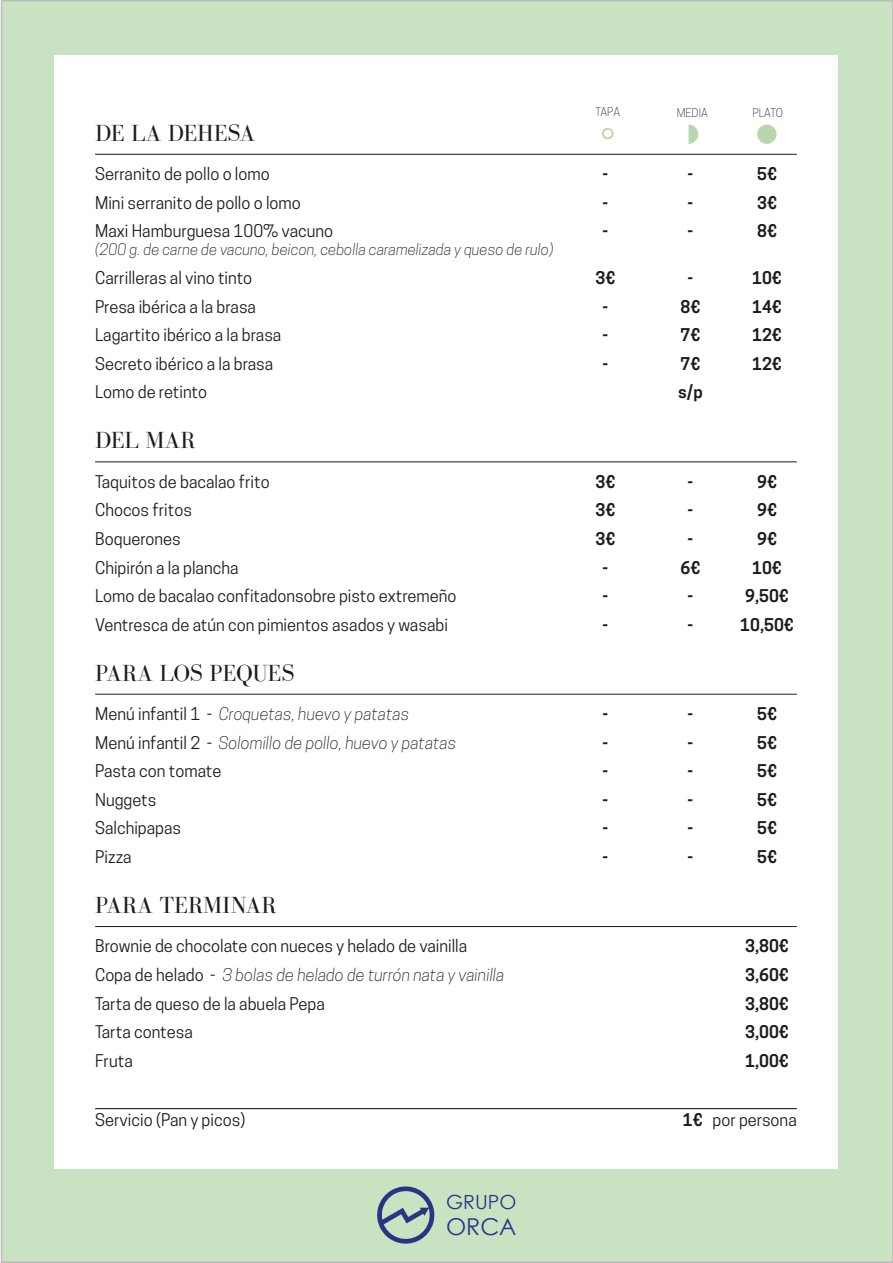
<style>
.page{position:relative;width:893px;height:1263px;background:#fff}
.page>*{position:absolute;margin:0;border:0;box-sizing:border-box;transform-origin:0 0}
.t1{font:24px "Bodoni FLF";color:#1c1c1b}
.t2{font:23.25px "Century Gothic";color:#273684}
.t3{font:19.5px "Century Gothic";color:#273684}
.t4{font:16.5px "Cooper Hewitt";color:#1c1c1b}
.t5{font:italic 300 16.5px "Cooper Hewitt";color:#1c1c1b}
.t6{font:600 16.5px "Cooper Hewitt";color:#1c1c1b}
.t7{font:italic 300 15px "Cooper Hewitt";color:#1c1c1b}
.t8{font:300 11.25px "Cooper Hewitt";color:#1c1c1b}
.s1{font-weight:400;font-style:normal}
.s2{font-weight:600}
</style>
<div class="page">
<div style="left:2px;top:1px;width:891px;height:1261px;background:#c9e2c2"></div>
<div style="left:54px;top:55px;width:784px;height:1114px;background:#fff"></div>
<svg style="left:377px;top:1186px;width:58px;height:57px"></svg>
<div style="left:602px;top:128px;width:12px;height:11px;border:2px solid #b9d7ad;border-radius:50%"></div>
<svg style="left:688px;top:125px;width:10px;height:19px"></svg>
<div style="left:757px;top:125px;width:19px;height:19px;background:#b9d7ad;border-radius:50%"></div>
<hr style="left:95px;top:154px;width:702px;height:1px;background:#1c1c1b">
<hr style="left:95px;top:462px;width:702px;height:1px;background:#1c1c1b">
<hr style="left:95px;top:694px;width:702px;height:1px;background:#1c1c1b">
<hr style="left:95px;top:926px;width:702px;height:1px;background:#1c1c1b">
<hr style="left:95px;top:1108px;width:702px;height:1px;background:#1c1c1b">
<p class="t8" style="left:595px;top:105px;width:26px">TAPA</p>
<p class="t8" style="left:677px;top:106px;width:33px">MEDIA</p>
<p class="t8" style="left:752px;top:106px;width:32px">PLATO</p>
<h1 class="t1" style="left:95px;top:120px;width:162px">DE LA DEHESA</h1>
<p class="t4" style="left:95px;top:164px;width:176px">Serranito de pollo o lomo</p>
<p class="t6" style="left:603px;top:164px;width:7px">-</p>
<p class="t6" style="left:688px;top:164px;width:7px">-</p>
<p class="t6" style="left:757px;top:164px;width:21px">5€</p>
<p class="t4" style="left:95px;top:193px;width:207px">Mini serranito de pollo o lomo</p>
<p class="t6" style="left:603px;top:193px;width:7px">-</p>
<p class="t6" style="left:688px;top:193px;width:7px">-</p>
<p class="t6" style="left:757px;top:193px;width:21px">3€</p>
<p class="t4" style="left:95px;top:221px;width:239px">Maxi Hamburguesa 100% vacuno</p>
<p class="t6" style="left:603px;top:221px;width:7px">-</p>
<p class="t6" style="left:688px;top:221px;width:7px">-</p>
<p class="t6" style="left:757px;top:221px;width:21px">8€</p>
<p class="t7" style="left:95px;top:241px;width:460px">(200 g. de carne de vacuno, beicon, cebolla caramelizada y queso de rulo)</p>
<p class="t4" style="left:95px;top:268px;width:159px">Carrilleras al vino tinto</p>
<p class="t6" style="left:595px;top:268px;width:21px">3€</p>
<p class="t6" style="left:688px;top:268px;width:7px">-</p>
<p class="t6" style="left:752px;top:268px;width:31px">10€</p>
<p class="t4" style="left:95px;top:297px;width:162px">Presa ibérica a la brasa</p>
<p class="t6" style="left:603px;top:297px;width:7px">-</p>
<p class="t6" style="left:681px;top:297px;width:21px">8€</p>
<p class="t6" style="left:752px;top:297px;width:31px">14€</p>
<p class="t4" style="left:95px;top:325px;width:188px">Lagartito ibérico a la brasa</p>
<p class="t6" style="left:603px;top:325px;width:7px">-</p>
<p class="t6" style="left:681px;top:325px;width:21px">7€</p>
<p class="t6" style="left:752px;top:325px;width:31px">12€</p>
<p class="t4" style="left:95px;top:354px;width:180px">Secreto ibérico a la brasa</p>
<p class="t6" style="left:603px;top:354px;width:7px">-</p>
<p class="t6" style="left:681px;top:354px;width:21px">7€</p>
<p class="t6" style="left:752px;top:354px;width:31px">12€</p>
<p class="t4" style="left:95px;top:383px;width:113px">Lomo de retinto</p>
<p class="t6" style="left:678px;top:382px;width:26px">s/p</p>
<h1 class="t1" style="left:95px;top:427px;width:102px">DEL MAR</h1>
<p class="t4" style="left:95px;top:472px;width:176px">Taquitos de bacalao frito</p>
<p class="t6" style="left:595px;top:472px;width:21px">3€</p>
<p class="t6" style="left:688px;top:472px;width:7px">-</p>
<p class="t6" style="left:757px;top:472px;width:21px">9€</p>
<p class="t4" style="left:95px;top:500px;width:98px">Chocos fritos</p>
<p class="t6" style="left:595px;top:500px;width:21px">3€</p>
<p class="t6" style="left:688px;top:500px;width:7px">-</p>
<p class="t6" style="left:757px;top:500px;width:21px">9€</p>
<p class="t4" style="left:95px;top:529px;width:87px">Boquerones</p>
<p class="t6" style="left:595px;top:529px;width:21px">3€</p>
<p class="t6" style="left:688px;top:529px;width:7px">-</p>
<p class="t6" style="left:757px;top:529px;width:21px">9€</p>
<p class="t4" style="left:95px;top:558px;width:145px">Chipirón a la plancha</p>
<p class="t6" style="left:603px;top:558px;width:7px">-</p>
<p class="t6" style="left:681px;top:558px;width:21px">6€</p>
<p class="t6" style="left:752px;top:558px;width:31px">10€</p>
<p class="t4" style="left:95px;top:586px;width:363px">Lomo de bacalao confitadonsobre pisto extremeño</p>
<p class="t6" style="left:603px;top:586px;width:7px">-</p>
<p class="t6" style="left:688px;top:586px;width:7px">-</p>
<p class="t6" style="left:745px;top:586px;width:45px">9,50€</p>
<p class="t4" style="left:95px;top:615px;width:354px">Ventresca de atún con pimientos asados y wasabi</p>
<p class="t6" style="left:603px;top:615px;width:7px">-</p>
<p class="t6" style="left:688px;top:615px;width:7px">-</p>
<p class="t6" style="left:740px;top:615px;width:55px">10,50€</p>
<h1 class="t1" style="left:95px;top:660px;width:201px">PARA LOS PEQUES</h1>
<p class="t5" style="left:95px;top:704px;width:316px"><span class="s1">Menú infantil 1 -</span> Croquetas, huevo y patatas</p>
<p class="t6" style="left:603px;top:704px;width:7px">-</p>
<p class="t6" style="left:688px;top:704px;width:7px">-</p>
<p class="t6" style="left:757px;top:704px;width:21px">5€</p>
<p class="t5" style="left:95px;top:733px;width:363px"><span class="s1">Menú infantil 2 -</span> Solomillo de pollo, huevo y patatas</p>
<p class="t6" style="left:603px;top:733px;width:7px">-</p>
<p class="t6" style="left:688px;top:733px;width:7px">-</p>
<p class="t6" style="left:757px;top:733px;width:21px">5€</p>
<p class="t4" style="left:95px;top:761px;width:128px">Pasta con tomate</p>
<p class="t6" style="left:603px;top:761px;width:7px">-</p>
<p class="t6" style="left:688px;top:761px;width:7px">-</p>
<p class="t6" style="left:757px;top:761px;width:21px">5€</p>
<p class="t4" style="left:95px;top:790px;width:63px">Nuggets</p>
<p class="t6" style="left:603px;top:790px;width:7px">-</p>
<p class="t6" style="left:688px;top:790px;width:7px">-</p>
<p class="t6" style="left:757px;top:790px;width:21px">5€</p>
<p class="t4" style="left:95px;top:819px;width:88px">Salchipapas</p>
<p class="t6" style="left:603px;top:818px;width:7px">-</p>
<p class="t6" style="left:688px;top:818px;width:7px">-</p>
<p class="t6" style="left:757px;top:818px;width:21px">5€</p>
<p class="t4" style="left:95px;top:847px;width:38px">Pizza</p>
<p class="t6" style="left:603px;top:847px;width:7px">-</p>
<p class="t6" style="left:688px;top:847px;width:7px">-</p>
<p class="t6" style="left:757px;top:847px;width:21px">5€</p>
<h1 class="t1" style="left:95px;top:892px;width:183px">PARA TERMINAR</h1>
<p class="t4" style="left:95px;top:936px;width:374px">Brownie de chocolate con nueces y helado de vainilla</p>
<p class="t6" style="left:745px;top:936px;width:45px">3,80€</p>
<p class="t5" style="left:95px;top:965px;width:411px"><span class="s1">Copa de helado -</span> 3 bolas de helado de turrón nata y vainilla</p>
<p class="t6" style="left:745px;top:965px;width:45px">3,60€</p>
<p class="t4" style="left:95px;top:994px;width:231px">Tarta de queso de la abuela Pepa</p>
<p class="t6" style="left:745px;top:993px;width:45px">3,80€</p>
<p class="t4" style="left:95px;top:1022px;width:99px">Tarta contesa</p>
<p class="t6" style="left:745px;top:1022px;width:45px">3,00€</p>
<p class="t4" style="left:95px;top:1051px;width:39px">Fruta</p>
<p class="t6" style="left:745px;top:1051px;width:45px">1,00€</p>
<p class="t4" style="left:95px;top:1110px;width:152px">Servicio (Pan y picos)</p>
<p class="t4" style="left:683px;top:1110px;width:115px"><span class="s2">1€</span> por persona</p>
<p class="t3" style="left:446px;top:1189px;width:72px">GRUPO</p>
<h2 class="t2" style="left:446px;top:1210px;width:72px">ORCA</h2>
</div>
